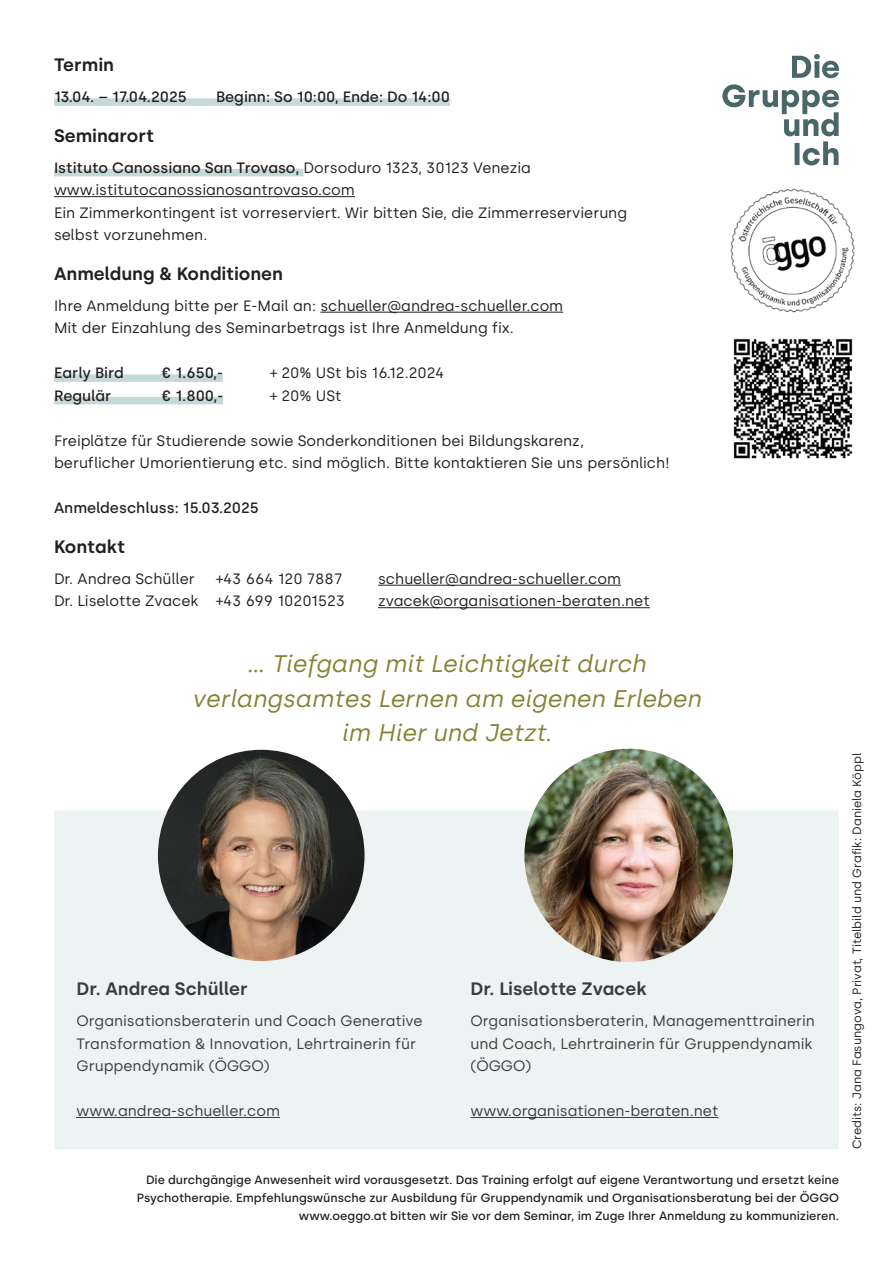
<style>
.page{position:relative;width:893px;height:1263px;background:#fff}
.page>*{position:absolute;margin:0;border:0;box-sizing:border-box;transform-origin:0 0}
.t1{font:italic 24px/34.5px "Silka";color:#858234;text-align:center}
.t2{font:600 18px "Silka";color:#231f20}
.t3{font:600 18px "Silka";color:#3b3b3d}
.t4{font:15px/22.5px "Silka";color:#231f20}
.t5{font:15px/22.5px "Silka";color:#3b3b3d}
.t6{font:500 15px "Silka";color:#231f20}
.t7{font:500 12px/18px "Silka";color:#231f20;text-align:right}
.t8{font:12px "Silka";color:#231f20}
.s1{font-weight:500}
</style>
<div class="page">
<div style="left:54px;top:98px;width:396px;height:8px;background:#c5d9d8"></div>
<div style="left:54px;top:169px;width:249px;height:7px;background:#c5d9d8"></div>
<hr style="left:54px;top:196px;width:301px;height:1px;background:#231f20">
<hr style="left:320px;top:312px;width:243px;height:1px;background:#231f20">
<div style="left:54px;top:374px;width:169px;height:8px;background:#c5d9d8"></div>
<div style="left:54px;top:397px;width:169px;height:7px;background:#c5d9d8"></div>
<hr style="left:378px;top:585px;width:243px;height:1px;background:#231f20">
<hr style="left:378px;top:607px;width:272px;height:1px;background:#231f20">
<div style="left:54px;top:811px;width:785px;height:338px;background:#edf3f2"></div>
<hr style="left:77px;top:1117px;width:203px;height:1px;background:#3b3b3d">
<div style="left:78px;top:982px;width:169px;height:13px;background:#edf3f2"></div>
<div style="left:77px;top:1015px;width:346px;height:15px;background:#edf3f2"></div>
<div style="left:77px;top:1037px;width:339px;height:14px;background:#edf3f2"></div>
<div style="left:77px;top:1058px;width:193px;height:17px;background:#edf3f2"></div>
<div style="left:77px;top:1105px;width:202px;height:11px;background:#edf3f2"></div>
<div style="left:472px;top:982px;width:174px;height:13px;background:#edf3f2"></div>
<div style="left:471px;top:1015px;width:344px;height:15px;background:#edf3f2"></div>
<div style="left:472px;top:1037px;width:341px;height:15px;background:#edf3f2"></div>
<div style="left:471px;top:1058px;width:60px;height:15px;background:#edf3f2"></div>
<div style="left:470px;top:1105px;width:249px;height:15px;background:#edf3f2"></div>
<hr style="left:471px;top:1117px;width:247px;height:1px;background:#3b3b3d">
<img style="left:158px;top:750px;width:207px;height:211px">
<img style="left:730px;top:188px;width:125px;height:125px">
<img style="left:524px;top:749px;width:209px;height:213px">
<svg style="left:722px;top:84px;width:117px;height:81px"></svg>
<svg style="left:792px;top:54px;width:47px;height:24px"></svg>
<img style="left:733px;top:338px;width:120px;height:121px">
<p class="t2" style="left:54px;top:54px;width:61px">Termin</p>
<p class="t6" style="left:54px;top:88px;width:134px">13.04. – 17.04.2025</p>
<p class="t6" style="left:216px;top:88px;width:236px">Beginn: So 10:00, Ende: Do 14:00</p>
<p class="t2" style="left:54px;top:125px;width:102px">Seminarort</p>
<p class="t4" style="left:54px;top:156px;width:575px"><span class="s1">Istituto Canossiano San Trovaso,</span> Dorsoduro 1323, 30123 Venezia www.istitutocanossianosantrovaso.com<br>Ein Zimmerkontingent ist vorreserviert. Wir bitten Sie, die Zimmerreservierung selbst vorzunehmen.</p>
<p class="t2" style="left:54px;top:263px;width:231px">Anmeldung &amp; Konditionen</p>
<p class="t4" style="left:54px;top:294px;width:511px">Ihre Anmeldung bitte per E-Mail an: schueller@andrea-schueller.com<br>Mit der Einzahlung des Seminarbetrags ist Ihre Anmeldung fix.</p>
<p class="t6" style="left:54px;top:364px;width:71px">Early Bird</p>
<p class="t6" style="left:162px;top:364px;width:62px">€ 1.650,-</p>
<p class="t4" style="left:270px;top:362px;width:176px">+ 20% USt bis 16.12.2024</p>
<p class="t6" style="left:54px;top:386px;width:59px">Regulär</p>
<p class="t6" style="left:162px;top:386px;width:63px">€ 1.800,-</p>
<p class="t4" style="left:270px;top:384px;width:73px">+ 20% USt</p>
<p class="t4" style="left:54px;top:429px;width:617px">Freiplätze für Studierende sowie Sonderkonditionen bei Bildungskarenz,<br>beruflicher Umorientierung etc. sind möglich. Bitte kontaktieren Sie uns persönlich!</p>
<p class="t6" style="left:54px;top:499px;width:207px">Anmeldeschluss: 15.03.2025</p>
<p class="t2" style="left:54px;top:536px;width:72px">Kontakt</p>
<p class="t4" style="left:54px;top:567px;width:142px">Dr. Andrea Schüller</p>
<p class="t4" style="left:216px;top:567px;width:128px">+43 664 120 7887</p>
<p class="t4" style="left:378px;top:567px;width:244px">schueller@andrea-schueller.com</p>
<p class="t4" style="left:54px;top:590px;width:293px">Dr. Liselotte Zvacek +43 699 10201523</p>
<p class="t4" style="left:378px;top:590px;width:273px">zvacek@organisationen-beraten.net</p>
<h1 class="t1" style="left:192px;top:647px;width:511px">… Tiefgang mit Leichtigkeit durch verlangsamtes Lernen am eigenen Erleben im Hier und Jetzt.</h1>
<p class="t3" style="left:77px;top:978px;width:173px">Dr. Andrea Schüller</p>
<p class="t5" style="left:77px;top:1010px;width:348px">Organisationsberaterin und Coach Generative<br>Transformation &amp; Innovation, Lehrtrainerin für<br>Gruppendynamik (ÖGGO)</p>
<p class="t5" style="left:77px;top:1100px;width:205px">www.andrea-schueller.com</p>
<p class="t3" style="left:470px;top:978px;width:178px">Dr. Liselotte Zvacek</p>
<p class="t5" style="left:470px;top:1010px;width:346px">Organisationsberaterin, Managementtrainerin und Coach, Lehrtrainerin für Gruppendynamik (ÖGGO)</p>
<p class="t5" style="left:470px;top:1100px;width:249px">www.organisationen-beraten.net</p>
<p class="t7" style="left:137px;top:1171px;width:704px">Die durchgängige Anwesenheit wird vorausgesetzt. Das Training erfolgt auf eigene Verantwortung und ersetzt keine<br>Psychotherapie. Empfehlungswünsche zur Ausbildung für Gruppendynamik und Organisationsberatung bei der ÖGGO www.oeggo.at bitten wir Sie vor dem Seminar, im Zuge Ihrer Anmeldung zu kommunizieren.</p>
<p class="t8" style="left:850px;top:1149px;width:398px;rotate:-90deg">Credits: Jana Fasungova, Privat, Titelbild und Grafik: Daniela Köppl</p>
</div>
